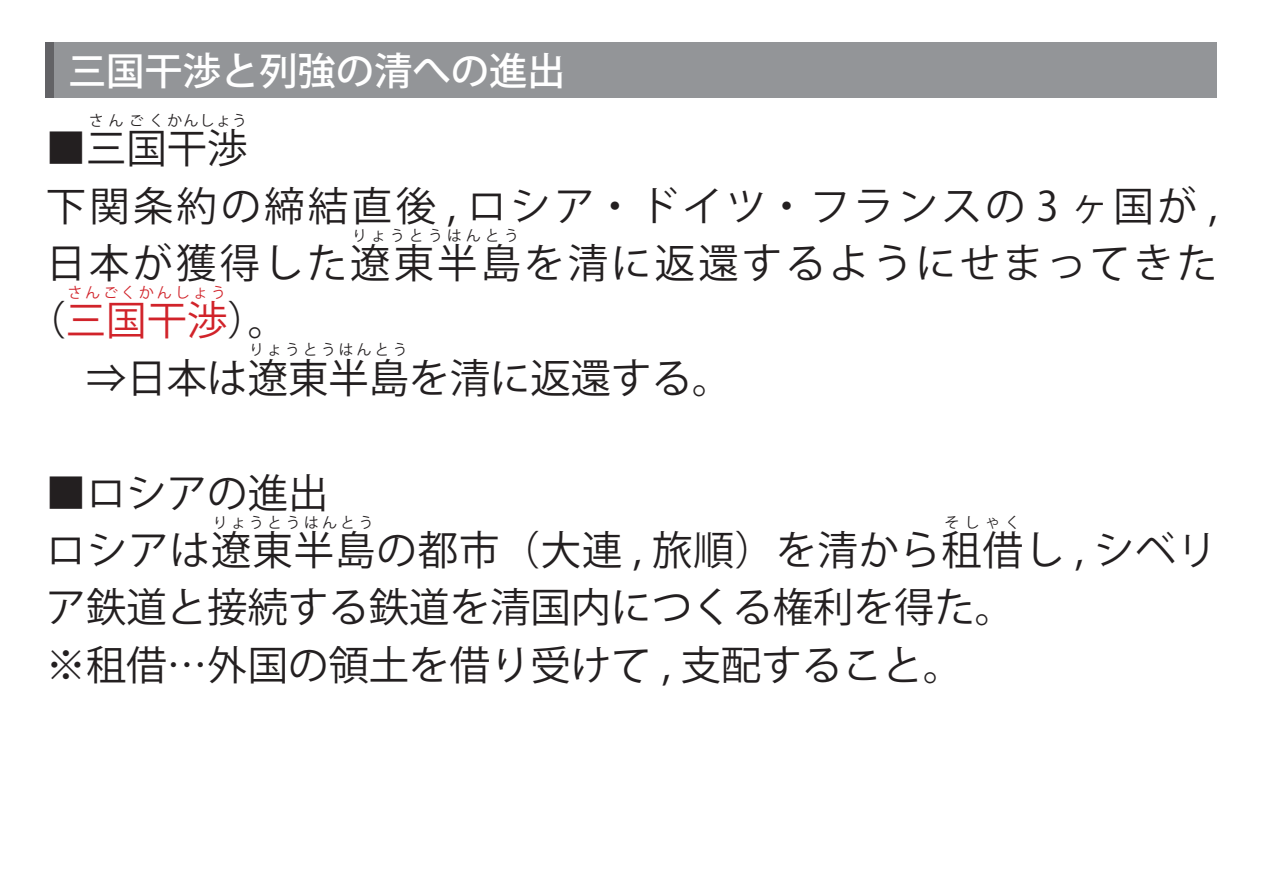
<style>
.page{position:relative;width:1263px;height:893px;background:#fff}
.page>*{position:absolute;margin:0;border:0;box-sizing:border-box;transform-origin:0 0}
.t1{font:40.35px/57.4px "Koz Go Pr 6 N";color:#231f20}
.t2{font:40.35px/57.4px "Koz Go Pr 6 N";letter-spacing:.075em;color:#231f20}
.t3{font:40.35px/57.4px "Koz Go Pr 6 N";letter-spacing:.025em;color:#231f20}
.t4{font:40.35px "Koz Go Pr 6 N";color:#d1232a}
.t5{font:500 38.25px "Koz Go Pr 6 N";color:#fff}
.t6{font:14.85px "Koz Go Pr 6 N";letter-spacing:.225em;color:#231f20}
.t7{font:14.85px "Koz Go Pr 6 N";letter-spacing:.155em;color:#231f20}
.t8{font:14.85px "Koz Go Pr 6 N";letter-spacing:.275em;color:#231f20}
.t9{font:14.85px "Koz Go Pr 6 N";letter-spacing:.205em;color:#d1232a}
.t10{font:14.85px "Koz Go Pr 6 N";letter-spacing:.205em;color:#231f20}
.s1{color:#231f20}
</style>
<div class="page">
<div style="left:46px;top:43px;width:1171px;height:55px;background:#939598"></div>
<div style="left:46px;top:43px;width:8px;height:55px;background:#636366"></div>
<p class="t5" style="left:68px;top:49px;width:499px">三国干渉と列強の清への進出</p>
<p class="t7" style="left:89px;top:112px;width:160px">さんごくかんしょう</p>
<p class="t3" style="left:46px;top:120px;width:203px">■三国干渉</p>
<p class="t2" style="left:46px;top:178px;width:1173px">下関条約の締結直後 , ロシア・ドイツ・フランスの 3 ヶ国が ,日本が獲得した遼東半島を清に返還するようにせまってきた</p>
<p class="t8" style="left:352px;top:227px;width:168px">りょうとうはんとう</p>
<p class="t9" style="left:67px;top:284px;width:160px">さんごくかんしょう</p>
<p class="t4" style="left:26px;top:298px;width:264px"><span class="s1">（</span>三国干渉<span class="s1">）。</span></p>
<p class="t10" style="left:249px;top:342px;width:160px">りょうとうはんとう</p>
<p class="t1" style="left:86px;top:350px;width:648px">⇒日本は遼東半島を清に返還する。</p>
<p class="t3" style="left:46px;top:465px;width:1173px">■ロシアの進出<br>ロシアは遼東半島の都市（大連 , 旅順）を清から租借し , シベリ</p>
<p class="t6" style="left:213px;top:514px;width:163px">りょうとうはんとう</p>
<p class="t6" style="left:944px;top:514px;width:78px">そしゃく</p>
<p class="t1" style="left:46px;top:580px;width:971px">ア鉄道と接続する鉄道を清国内につくる権利を得た。※租借…外国の領土を借り受けて , 支配すること。</p>
</div>
